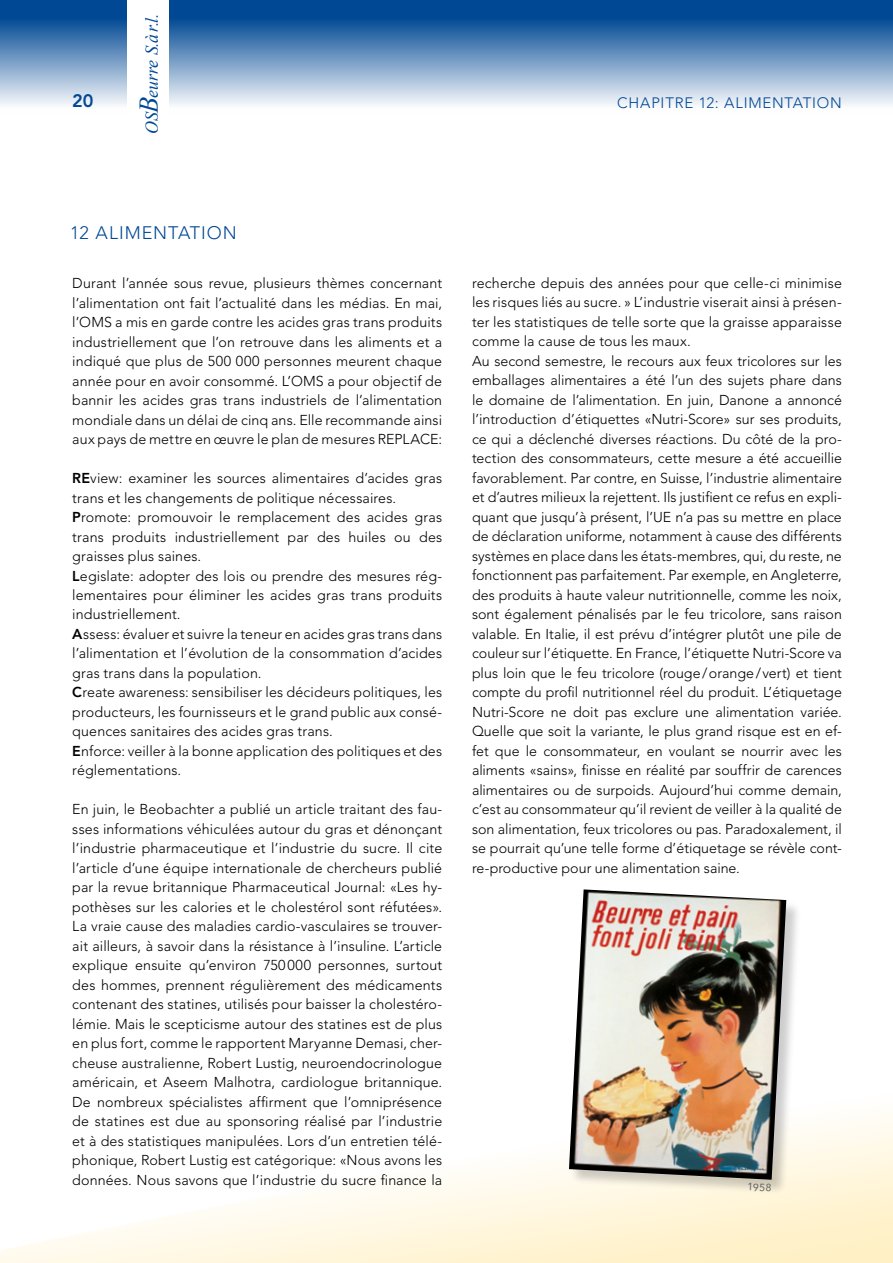
<style>
.page{position:relative;width:893px;height:1263px;background:#fff}
.page>*{position:absolute;margin:0;border:0;box-sizing:border-box;transform-origin:0 0}
.t1{font:italic 18px "Times New Roman";color:#004894}
.t2{font:300 18px "Avenir";letter-spacing:.055em;color:#004894}
.t3{font:800 18px "Avenir LT Std";color:#004894}
.t4{font:300 15px "Avenir LT Std";letter-spacing:.055em;color:#004894}
.t5{font:300 14.25px/19.5px "Avenir LT Std";letter-spacing:.005em;color:#000;text-align:justify}
.t6{font:10.5px "Avenir";color:#636362}
.s1{font-size:27px}
.s2{font-family:"Avenir"}
.s3{font-weight:800}
</style>
<div class="page">
<svg style="left:0;top:1116px;width:893px;height:147px"></svg>
<svg style="left:0;top:0;width:892px;height:105px;background:#6590be"></svg>
<hr style="left:892px;top:0;width:1px;height:115px;background:#004894">
<div style="left:128px;top:0;width:41px;height:134px;background:#fff"></div>
<div style="left:570px;top:890px;width:231px;height:305px;background:#000;opacity:.2"></div>
<img style="left:569px;top:889px;width:217px;height:291px">
<p class="t3" style="left:72px;top:90px;width:23px">20</p>
<p class="t1" style="left:139px;top:134px;width:121px;rotate:-90deg">OS<span class="s1">B</span>eurre S.à r.l.</p>
<p class="t4" style="left:617px;top:94px;width:226px"><span class="s2">CHAPITRE</span> 12: ALIMENTATION</p>
<p class="t2" style="left:70px;top:222px;width:168px">12 ALIMENTATION</p>
<p class="t5" style="left:72px;top:273px;width:371px">Durant l’année sous revue, plusieurs thèmes concernant l’alimentation ont fait l’actualité dans les médias. En mai, l’OMS a mis en garde contre les acides gras trans produits industriellement que l’on retrouve dans les aliments et a indiqué que plus de 500 000 personnes meurent chaque année pour en avoir consommé. L’OMS a pour objectif de bannir les acides gras trans industriels de l’alimentation mondiale dans un délai de cinq ans. Elle recommande ainsi aux pays de mettre en œuvre le plan de mesures REPLACE:</p>
<p class="t5" style="left:72px;top:468px;width:371px;text-align:left"><span class="s3">RE</span>view: examiner les sources alimentaires d’acides gras trans et les changements de politique nécessaires.<br><span class="s3">P</span>romote: promouvoir le remplacement des acides gras trans produits industriellement par des huiles ou des graisses plus saines.<br><span class="s3">L</span>egislate: adopter des lois ou prendre des mesures rég&shy;lementaires pour éliminer les acides gras trans produits industriellement.<br><span class="s3">A</span>ssess: évaluer et suivre la teneur en acides gras trans dans l’alimentation et l’évolution de la consommation d’acides gras trans dans la population.<br><span class="s3">C</span>reate awareness: sensibiliser les décideurs politiques, les producteurs, les fournisseurs et le grand public aux consé&shy;quences sanitaires des acides gras trans.<br><span class="s3">E</span>nforce: veiller à la bonne application des politiques et des réglementations.</p>
<p class="t5" style="left:72px;top:800px;width:371px">En juin, le Beobachter a publié un article traitant des fau&shy;sses informations véhiculées autour du gras et dénonçant l’industrie pharmaceutique et l’industrie du sucre. Il cite l’article d’une équipe internationale de chercheurs publié par la revue britannique Pharmaceutical Journal: «Les hy&shy;pothèses sur les calories et le cholestérol sont réfutées».<br>La vraie cause des maladies cardio-vasculaires se trouver&shy;ait ailleurs, à savoir dans la résistance à l’insuline. L’article explique ensuite qu’environ 750000 personnes, surtout des hommes, prennent régulièrement des médicaments contenant des statines, utilisés pour baisser la cholestéro&shy;lémie. Mais le scepticisme autour des statines est de plus en plus fort, comme le rapportent Maryanne Demasi, cher&shy;cheuse australienne, Robert Lustig, neuroendocrinologue américain, et Aseem Malhotra, cardiologue britannique.<br>De nombreux spécialistes affirment que l’omniprésence de statines est due au sponsoring réalisé par l’industrie et à des statistiques manipulées. Lors d’un entretien télé&shy;phonique, Robert Lustig est catégorique: «Nous avons les données. Nous savons que l’industrie du sucre finance la</p>
<p class="t5" style="left:472px;top:273px;width:371px;text-align:left">recherche depuis des années pour que celle-ci minimise les risques liés au sucre. » L’industrie viserait ainsi à présen&shy;ter les statistiques de telle sorte que la graisse apparaisse comme la cause de tous les maux.<br>Au second semestre, le recours aux feux tricolores sur les emballages alimentaires a été l’un des sujets phare dans le domaine de l’alimentation. En juin, Danone a annoncé l’introduction d’étiquettes «Nutri-Score» sur ses produits, ce qui a déclenché diverses réactions. Du côté de la pro&shy;tection des consommateurs, cette mesure a été accueillie favorablement. Par contre, en Suisse, l’industrie alimentaire et d’autres milieux la rejettent. Ils justifient ce refus en expli&shy;quant que jusqu’à présent, l’UE n’a pas su mettre en place de déclaration uniforme, notamment à cause des différents systèmes en place dans les états-membres, qui, du reste, ne fonctionnent pas parfaitement. Par exemple, en Angleterre, des produits à haute valeur nutritionnelle, comme les noix, sont également pénalisés par le feu tricolore, sans raison valable. En Italie, il est prévu d’intégrer plutôt une pile de couleur sur l’étiquette. En France, l’étiquette Nutri-Score va plus loin que le feu tricolore (rouge/orange/vert) et tient compte du profil nutritionnel réel du produit. L’étiquetage Nutri-Score ne doit pas exclure une alimentation variée.<br>Quelle que soit la variante, le plus grand risque est en ef&shy;fet que le consommateur, en voulant se nourrir avec les aliments «sains», finisse en réalité par souffrir de carences alimentaires ou de surpoids. Aujourd’hui comme demain, c’est au consommateur qu’il revient de veiller à la qualité de son alimentation, feux tricolores ou pas. Paradoxalement, il se pourrait qu’une telle forme d’étiquetage se révèle cont&shy;re-productive pour une alimentation saine.</p>
<p class="t6" style="left:747px;top:1181px;width:26px;rotate:3deg">1958</p>
</div>
